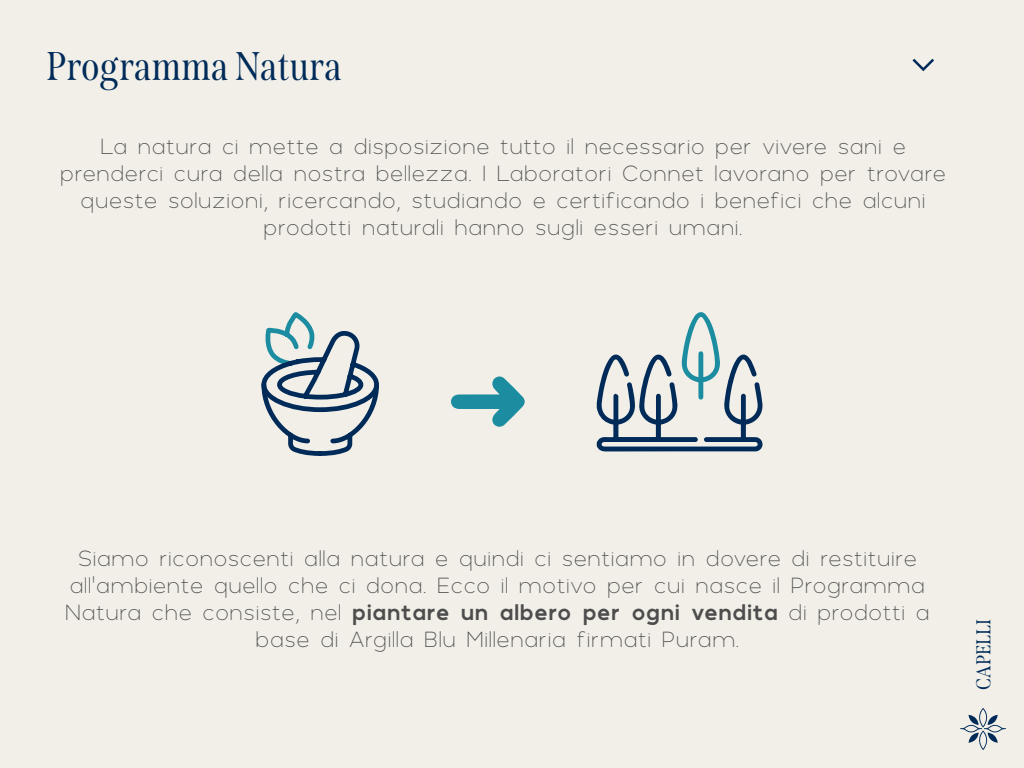
<style>
.page{position:relative;width:1024px;height:768px;background:#f1efe7}
.page>*{position:absolute;margin:0;border:0;box-sizing:border-box;transform-origin:0 0}
.t1{font:condensed 40px "Span";color:#002b59}
.t2{font:300 22.5px/27px "Polly";color:#4d4d4d;text-align:center}
.t3{font:condensed 20px "Span";color:#002b59}
.s1{font-weight:700}
</style>
<div class="page">
<svg style="left:960px;top:708px;width:46px;height:42px"></svg>
<svg style="left:261px;top:314px;width:118px;height:142px"></svg>
<svg style="left:597px;top:312px;width:166px;height:139px"></svg>
<svg style="left:451px;top:376px;width:74px;height:51px"></svg>
<svg style="left:912px;top:58px;width:22px;height:14px"></svg>
<h1 class="t1" style="left:46px;top:42px;width:297px">Programma Natura</h1>
<p class="t2" style="left:60px;top:132px;width:888px">La natura ci mette a disposizione tutto il necessario per vivere sani e prenderci cura della nostra bellezza. I Laboratori Connet lavorano per trovare queste soluzioni, ricercando, studiando e certificando i benefici che alcuni prodotti naturali hanno sugli esseri umani.</p>
<p class="t2" style="left:65px;top:544px;width:867px">Siamo riconoscenti alla natura e quindi ci sentiamo in dovere di restituire all’ambiente quello che ci dona. Ecco il motivo per cui nasce il Programma Natura che consiste, nel <span class="s1">piantare un albero per ogni vendita</span> di prodotti a base di Argilla Blu Millenaria firmati Puram.</p>
<p class="t3" style="left:972px;top:690px;width:72px;rotate:-90deg">CAPELLI</p>
</div>
